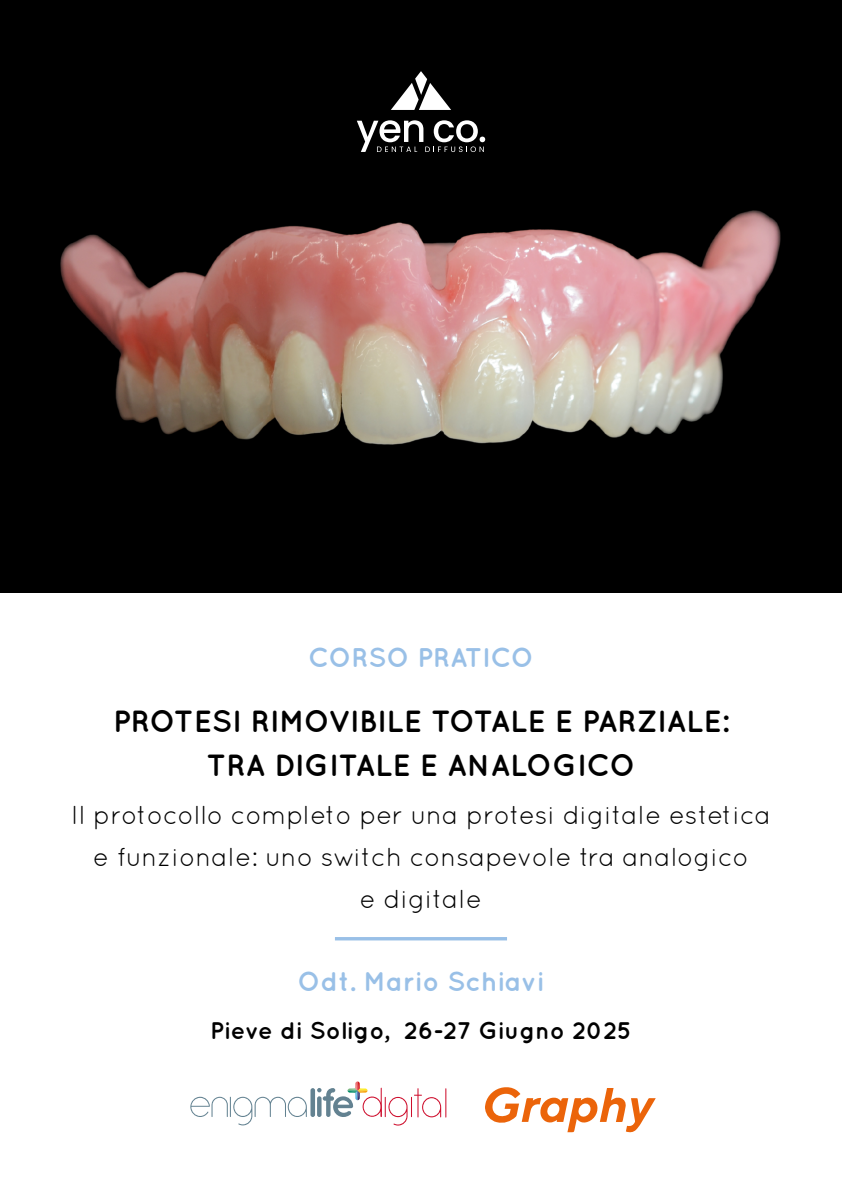
<style>
.page{position:relative;width:842px;height:1191px;background:#fff}
.page>*{position:absolute;margin:0;border:0;box-sizing:border-box;transform-origin:0 0}
.t1{font:700 30.6px/44px "Quicksand";color:#000;text-align:center}
.t2{font:700 27px "Quicksand";color:#99c0e7}
.t3{font:26px/42px "Quicksand";color:#000;text-align:center}
.t4{font:700 24px "Quicksand";color:#000}
</style>
<div class="page">
<svg style="left:485px;top:1087px;width:171px;height:45px"></svg>
<div style="left:310px;top:1088px;width:5px;height:29px;background:#638291;border-radius:2px"></div>
<svg style="left:190px;top:1096px;width:117px;height:29px"></svg>
<svg style="left:317px;top:1081px;width:129px;height:44px"></svg>
<img style="left:0;top:0;width:842px;height:592px">
<div style="left:335px;top:937px;width:172px;height:3px;border:2px solid #99c0e7"></div>
<svg style="left:357px;top:120px;width:128px;height:32px"></svg>
<svg style="left:391px;top:71px;width:60px;height:39px"></svg>
<p class="t2" style="left:308px;top:641px;width:227px">CORSO PRATICO</p>
<p class="t1" style="left:113px;top:698px;width:617px">PROTESI RIMOVIBILE TOTALE E PARZIALE:<br>TRA DIGITALE E ANALOGICO</p>
<p class="t3" style="left:71px;top:793px;width:701px">Il protocollo completo per una protesi digitale estetica e funzionale: uno switch consapevole tra analogico<br>e digitale</p>
<p class="t2" style="left:298px;top:965px;width:248px">Odt. Mario Schiavi</p>
<p class="t4" style="left:210px;top:1015px;width:423px">Pieve di Soligo, 26-27 Giugno 2025</p>
</div>
